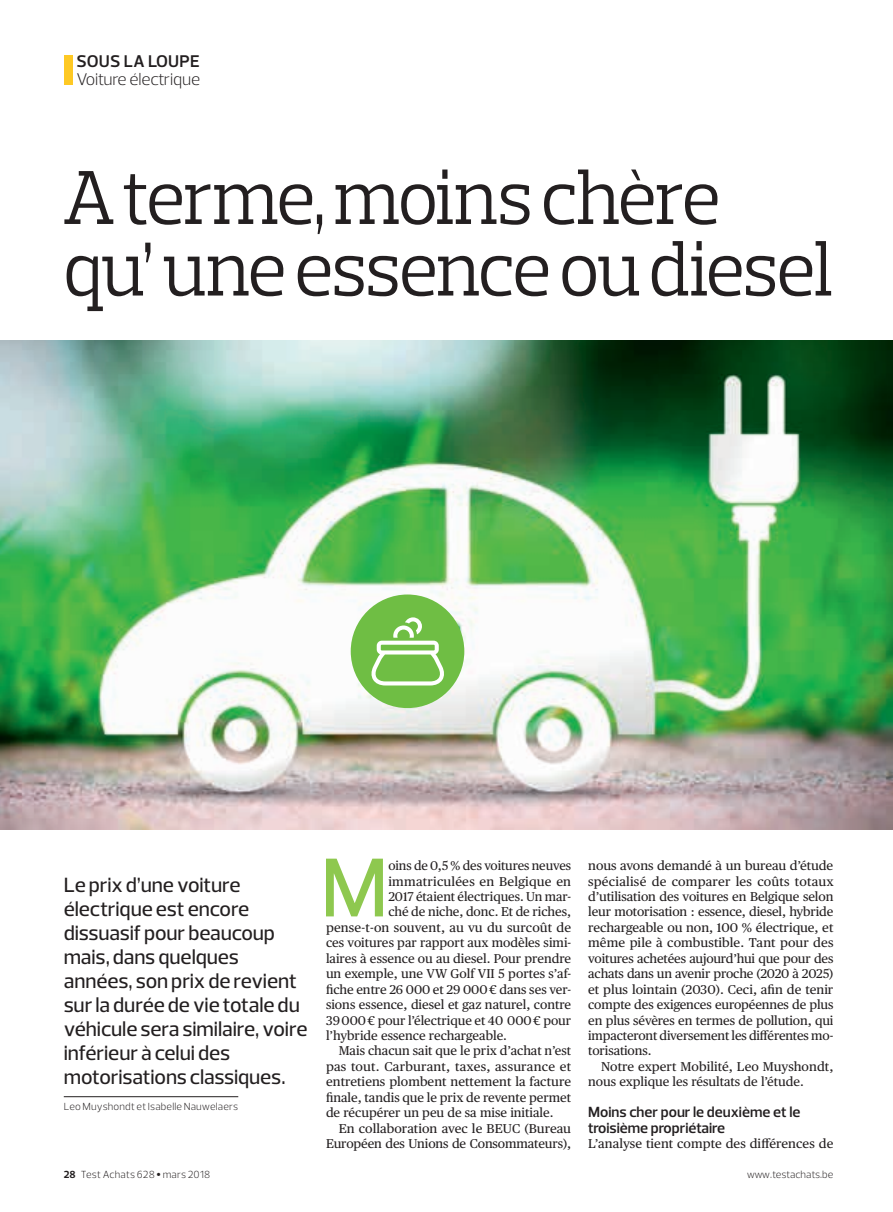
<style>
.page{position:relative;width:893px;height:1212px;background:#fff}
.page>*{position:absolute;margin:0;border:0;box-sizing:border-box;transform-origin:0 0}
.FEATURE_Lettrine{font:500 84.9px "Prelo";color:#8ec84f}
.FEATURE_Headline_02{font:77.7px/71.6px "Prelo Slab";letter-spacing:-.03em;color:#231f20;scale:.96 1}
.FEATURE_Intro{font:500 21px/24px "Prelo";letter-spacing:-.005em;color:#231f20}
.t1{font:300 17.25px "Prelo";letter-spacing:-.01em;color:#231f20}
.t2{font:600 17.25px "Prelo";letter-spacing:.01em;color:#231f20}
.FEATURE_Subhead{font:600 15px/15.5px "Prelo";color:#231f20}
.FEATURE_Indent{font:12.75px/15.5px "Publico Text";color:#231f20;text-align:justify}
.FEATURE_Lettrine-2{font:12.75px "Publico Text";color:#231f20}
.FEATURE_No_indent{font:12.75px "Publico Text";letter-spacing:.005em;color:#231f20}
.Name{font:300 10.5px "Prelo";letter-spacing:.015em;color:#231f20}
.s1{font-weight:700}
.s2{font-family:"Publico Text";font-weight:400}
</style>
<div class="page">
<div style="left:64px;top:55px;width:8px;height:30px;background:#fec924"></div>
<hr style="left:64px;top:1096px;width:174px;height:1px;background:#231f20">
<img style="left:0;top:340px;width:893px;height:490px">
<div style="left:351px;top:594px;width:113px;height:114px;background:#6fbe44;border-radius:50%"></div>
<svg style="left:371px;top:617px;width:73px;height:68px"></svg>
<h3 class="t2" style="left:77px;top:51px;width:125px">SOUS LA LOUPE</h3>
<h3 class="t1" style="left:77px;top:69px;width:125px">Voiture électrique</h3>
<p class="FEATURE_Headline_02" style="left:63px;top:162px;width:804px">A terme, moins chère<br>qu’ une essence ou diesel</p>
<p class="FEATURE_Intro" style="left:64px;top:873px;width:245px">Le prix d’une voiture électrique est encore dissuasif pour beaucoup mais, dans quelques années, son prix de revient sur la durée de vie totale du véhicule sera similaire, voire inférieur à celui des motorisations classiques.</p>
<p class="Name" style="left:64px;top:1100px;width:176px">Leo Muyshondt et Isabelle Nauwelaers</p>
<p class="FEATURE_Lettrine" style="left:320px;top:836px;width:69px">M</p>
<p class="FEATURE_Lettrine-2" style="left:388px;top:858px;width:184px">oins de 0,5 % des voitures neuves</p>
<p class="FEATURE_Lettrine-2" style="left:388px;top:873px;width:184px">immatriculées en Belgique en</p>
<p class="FEATURE_Lettrine-2" style="left:388px;top:889px;width:184px">2017 étaient électriques. Un mar-</p>
<p class="FEATURE_Lettrine-2" style="left:388px;top:904px;width:184px">ché de niche, donc. Et de riches,</p>
<p class="FEATURE_Lettrine-2" style="left:326px;top:920px;width:247px">pense-t-on souvent, au vu du surcoût de</p>
<p class="FEATURE_Lettrine-2" style="left:326px;top:935px;width:247px">ces voitures par rapport aux modèles simi-</p>
<p class="FEATURE_Lettrine-2" style="left:326px;top:951px;width:247px">laires à essence ou au diesel. Pour prendre</p>
<p class="FEATURE_Lettrine-2" style="left:326px;top:966px;width:247px">un exemple, une VW Golf VII 5 portes s’af-</p>
<p class="FEATURE_Lettrine-2" style="left:326px;top:982px;width:247px">fiche entre 26 000 et 29 000€ dans ses ver-</p>
<p class="FEATURE_Lettrine-2" style="left:326px;top:997px;width:247px">sions essence, diesel et gaz naturel, contre</p>
<p class="FEATURE_Lettrine-2" style="left:326px;top:1013px;width:247px">39000€ pour l’électrique et 40 000€ pour</p>
<p class="FEATURE_Lettrine-2" style="left:326px;top:1028px;width:183px">l’hybride essence rechargeable.</p>
<p class="FEATURE_Indent" style="left:326px;top:1043px;width:247px;text-indent:13px">Mais chacun sait que le prix d’achat n’est pas tout. Carburant, taxes, assurance et entretiens plombent nettement la facture finale, tandis que le prix de revente permet de récupérer un peu de sa mise initiale.</p>
<p class="FEATURE_Indent" style="left:326px;top:1120px;width:247px;text-align:right">En collaboration avec le BEUC (Bureau<br>Européen des Unions de Consommateurs),</p>
<p class="FEATURE_Indent" style="left:588px;top:858px;width:247px">nous avons demandé à un bureau d’étude spécialisé de comparer les coûts totaux d’utilisation des voitures en Belgique selon leur motorisation : essence, diesel, hybride rechargeable ou non, 100 % électrique, et même pile à combustible. Tant pour des voitures achetées aujourd’hui que pour des achats dans un avenir proche (2020 à 2025) et plus lointain (2030). Ceci, afin de tenir compte des exigences européennes de plus en plus sévères en termes de pollution, qui impacteront diversement les différentes mo&shy;torisations.</p>
<p class="FEATURE_Indent" style="left:588px;top:1059px;width:247px;text-indent:13px">Notre expert Mobilité, Leo Muyshondt, nous explique les résultats de l’étude.</p>
<p class="FEATURE_Subhead" style="left:588px;top:1104px;width:214px">Moins cher pour le deuxième et le troisième propriétaire</p>
<p class="FEATURE_No_indent" style="left:588px;top:1136px;width:247px">L’analyse tient compte des différences de</p>
<p class="Name" style="left:64px;top:1168px;width:148px"><span class="s1">28</span> Test Achats 628 <span class="s2">•</span> mars 2018</p>
<p class="Name" style="left:747px;top:1168px;width:88px">www.testachats.be</p>
</div>
